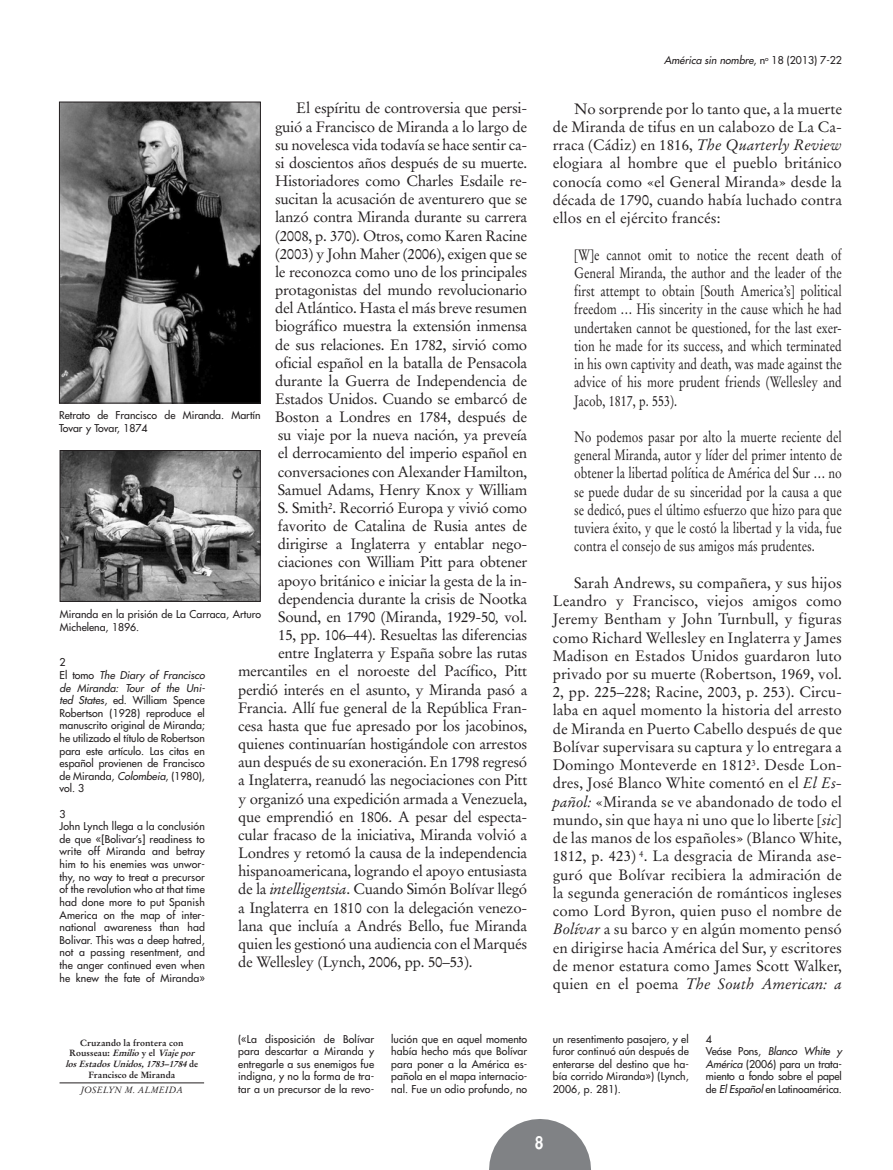
<style>
.page{position:relative;width:893px;height:1170px;background:#fff}
.page>*{position:absolute;margin:0;border:0;box-sizing:border-box;transform-origin:0 0}
.t1{font:700 condensed 18px "Helvetica";color:#fff}
.TEXTO{font:15px/18.1px "Stempel Garamond";letter-spacing:-.02em;color:#231f20;text-align:justify}
.CITAS{font:15px/18.1px "Stempel Garamond";color:#231f20;text-align:justify;scale:.8 1}
.NOTAS{font:10.5px/12.6px "Futura";letter-spacing:.01em;color:#231f20;text-align:justify}
.PIE_DE_FOTO{font:10.5px/12.8px "Futura";color:#231f20}
.NOTAS-2{font:italic 10.5px "Futura";color:#231f20}
.CABECERA_TITULO{font:700 9px/10.9px "Stempel Garamond";color:#231f20;text-align:center}
.CABECERA_AUTOR{font:italic 9px "Stempel Garamond";color:#231f20}
.s1{font-style:italic}
.s2{font-style:normal}
</style>
<div class="page">
<svg style="left:489px;top:1119px;width:102px;height:50px"></svg>
<hr style="left:60px;top:1082px;width:144px;height:1px;background:#231f20">
<img style="left:61px;top:104px;width:198px;height:297px">
<div style="left:59px;top:102px;width:202px;height:301px;border:1px solid #231f20"></div>
<img style="left:62px;top:452px;width:197px;height:148px">
<div style="left:60px;top:450px;width:201px;height:152px;border:1px solid #231f20"></div>
<p class="TEXTO" style="left:296px;top:99px;width:232px">El espíritu de controversia que persi-</p>
<p class="TEXTO" style="left:275px;top:117px;width:254px">guió a Francisco de Miranda a lo largo de</p>
<p class="TEXTO" style="left:275px;top:136px;width:254px">su novelesca vida todavía se hace sentir ca-</p>
<p class="TEXTO" style="left:275px;top:154px;width:254px">si doscientos años después de su muerte.</p>
<p class="TEXTO" style="left:275px;top:172px;width:254px">Historiadores como Charles Esdaile re-</p>
<p class="TEXTO" style="left:275px;top:190px;width:254px">sucitan la acusación de aventurero que se</p>
<p class="TEXTO" style="left:275px;top:208px;width:254px">lanzó contra Miranda durante su carrera</p>
<p class="TEXTO" style="left:275px;top:226px;width:254px">(2008, p. 370). Otros, como Karen Racine</p>
<p class="TEXTO" style="left:275px;top:244px;width:254px">(2003) y John Maher (2006), exigen que se</p>
<p class="TEXTO" style="left:275px;top:263px;width:254px">le reconozca como uno de los principales</p>
<p class="TEXTO" style="left:275px;top:281px;width:254px">protagonistas del mundo revolucionario</p>
<p class="TEXTO" style="left:275px;top:299px;width:253px">del Atlántico. Hasta el más breve resumen</p>
<p class="TEXTO" style="left:275px;top:317px;width:254px">biográfico muestra la extensión inmensa</p>
<p class="TEXTO" style="left:275px;top:335px;width:254px">de sus relaciones. En 1782, sirvió como</p>
<p class="TEXTO" style="left:275px;top:353px;width:254px">oficial español en la batalla de Pensacola</p>
<p class="TEXTO" style="left:275px;top:371px;width:254px">durante la Guerra de Independencia de</p>
<p class="TEXTO" style="left:275px;top:390px;width:254px">Estados Unidos. Cuando se embarcó de</p>
<p class="TEXTO" style="left:275px;top:408px;width:254px">Boston a Londres en 1784, después de</p>
<p class="TEXTO" style="left:278px;top:426px;width:251px">su viaje por la nueva nación, ya preveía</p>
<p class="TEXTO" style="left:278px;top:444px;width:251px">el derrocamiento del imperio español en</p>
<p class="TEXTO" style="left:278px;top:462px;width:251px">conversaciones con Alexander Hamilton,</p>
<p class="TEXTO" style="left:278px;top:480px;width:251px">Samuel Adams, Henry Knox y William</p>
<p class="TEXTO" style="left:278px;top:499px;width:251px">S. Smith<sup>2</sup>. Recorrió Europa y vivió como</p>
<p class="TEXTO" style="left:278px;top:517px;width:251px">favorito de Catalina de Rusia antes de</p>
<p class="TEXTO" style="left:278px;top:535px;width:251px">dirigirse a Inglaterra y entablar nego-</p>
<p class="TEXTO" style="left:278px;top:553px;width:251px">ciaciones con William Pitt para obtener</p>
<p class="TEXTO" style="left:278px;top:571px;width:251px">apoyo británico e iniciar la gesta de la in-</p>
<p class="TEXTO" style="left:278px;top:589px;width:250px">dependencia durante la crisis de Nootka</p>
<p class="TEXTO" style="left:278px;top:607px;width:251px">Sound, en 1790 (Miranda, 1929-50<span class="s1">,</span> vol.</p>
<p class="TEXTO" style="left:278px;top:626px;width:250px">15, pp. 106–44). Resueltas las diferencias</p>
<p class="TEXTO" style="left:278px;top:644px;width:251px">entre Inglaterra y España sobre las rutas</p>
<p class="TEXTO" style="left:238px;top:662px;width:291px">mercantiles en el noroeste del Pacífico, Pitt</p>
<p class="TEXTO" style="left:238px;top:680px;width:291px">perdió interés en el asunto, y Miranda pasó a</p>
<p class="TEXTO" style="left:238px;top:698px;width:291px">Francia. Allí fue general de la República Fran-</p>
<p class="TEXTO" style="left:238px;top:716px;width:291px">cesa hasta que fue apresado por los jacobinos,</p>
<p class="TEXTO" style="left:238px;top:734px;width:291px">quienes continuarían hostigándole con arrestos</p>
<p class="TEXTO" style="left:238px;top:753px;width:291px">aun después de su exoneración. En 1798 regresó</p>
<p class="TEXTO" style="left:238px;top:771px;width:291px">a Inglaterra, reanudó las negociaciones con Pitt</p>
<p class="TEXTO" style="left:238px;top:789px;width:291px">y organizó una expedición armada a Venezuela,</p>
<p class="TEXTO" style="left:238px;top:807px;width:291px">que emprendió en 1806. A pesar del especta-</p>
<p class="TEXTO" style="left:238px;top:825px;width:291px">cular fracaso de la iniciativa, Miranda volvió a</p>
<p class="TEXTO" style="left:238px;top:843px;width:291px">Londres y retomó la causa de la independencia</p>
<p class="TEXTO" style="left:238px;top:862px;width:291px">hispanoamericana, logrando el apoyo entusiasta</p>
<p class="TEXTO" style="left:238px;top:880px;width:291px">de la <span class="s1">intelligentsia</span>. Cuando Simón Bolívar llegó</p>
<p class="TEXTO" style="left:238px;top:898px;width:291px">a Inglaterra en 1810 con la delegación venezo-</p>
<p class="TEXTO" style="left:238px;top:916px;width:291px">lana que incluía a Andrés Bello, fue Miranda</p>
<p class="TEXTO" style="left:238px;top:934px;width:291px">quien les gestionó una audiencia con el Marqués</p>
<p class="TEXTO" style="left:238px;top:952px;width:236px">de Wellesley (Lynch, 2006, pp. 50–53).</p>
<p class="PIE_DE_FOTO" style="left:59px;top:409px;width:203px">Retrato de Francisco de Miranda. Martín<br>Tovar y Tovar, 1874</p>
<p class="PIE_DE_FOTO" style="left:60px;top:608px;width:203px">Miranda en la prisión de La Carraca, Arturo<br>Michelena, 1896.</p>
<p class="NOTAS" style="left:60px;top:656px;width:8px">2</p>
<p class="NOTAS" style="left:60px;top:668px;width:147px">El tomo <span class="s1">The Diary of Francisco de Miranda: Tour of the Uni&shy;ted States</span>, ed. William Spence Robertson (1928) reproduce el manuscrito original de Miranda; he utilizado el título de Robertson para este artículo. Las citas en español provienen de Francisco de Miranda, <span class="s1">Colombeia</span>, (1980), vol. 3</p>
<p class="NOTAS" style="left:60px;top:807px;width:8px">3</p>
<p class="NOTAS" style="left:60px;top:820px;width:147px">John Lynch llega a la conclusión de que «[Bolivar’s] readiness to write off Miranda and betray him to his enemies was unwor&shy;thy, no way to treat a precursor of the revolution who at that time had done more to put Spanish America on the map of inter&shy;national awareness than had Bolivar. This was a deep hatred, not a passing resentment, and the anger continued even when he knew the fate of Miranda»</p>
<p class="NOTAS-2" style="left:664px;top:53px;width:179px">América sin nombre<span class="s2">, n</span><sup>o</sup> <span class="s2">18 (2013) 7-22</span></p>
<p class="TEXTO" style="left:553px;top:100px;width:291px;text-indent:21px">No sorprende por lo tanto que, a la muerte de Miranda de tifus en un calabozo de La Ca&shy;rraca (Cádiz) en 1816, <span class="s1">The Quarterly Review </span>elogiara al hombre que el pueblo británico conocía como «el General Miranda» desde la década de 1790, cuando había luchado contra ellos en el ejército francés:</p>
<p class="CITAS" style="left:574px;top:245px;width:336px">[W]e cannot omit to notice the recent death of General Miranda, the author and the leader of the first attempt to obtain [South America’s] political freedom … His sincerity in the cause which he had undertaken cannot be questioned, for the last exer&shy;tion he made for its success, and which terminated in his own captivity and death, was made against the advice of his more prudent friends (Wellesley and Jacob, 1817, p. 553).</p>
<p class="CITAS" style="left:574px;top:428px;width:336px">No podemos pasar por alto la muerte reciente del general Miranda, autor y líder del primer intento de obtener la libertad política de América del Sur … no se puede dudar de su sinceridad por la causa a que se dedicó, pues el último esfuerzo que hizo para que tuviera éxito, y que le costó la libertad y la vida, fue contra el consejo de sus amigos más prudentes.</p>
<p class="TEXTO" style="left:553px;top:573px;width:291px;text-indent:21px">Sarah Andrews, su compañera, y sus hijos Leandro y Francisco, viejos amigos como Jeremy Bentham y John Turnbull, y figuras como Richard Wellesley en Inglaterra y James Madison en Estados Unidos guardaron luto privado por su muerte (Robertson, 1969, vol.<br>2, pp. 225–228; Racine, 2003, p. 253). Circu&shy;laba en aquel momento la historia del arresto de Miranda en Puerto Cabello después de que Bolívar supervisara su captura y lo entregara a Domingo Monteverde en 1812<sup>3</sup>. Desde Lon&shy;dres, José Blanco White comentó en el <span class="s1">El Es&shy;pañol:</span> «Miranda se ve abandonado de todo el mundo, sin que haya ni uno que lo liberte [<span class="s1">sic</span>] de las manos de los españoles» (Blanco White, 1812, p. 423) <sup>4</sup>. La desgracia de Miranda ase&shy;guró que Bolívar recibiera la admiración de la segunda generación de románticos ingleses como Lord Byron, quien puso el nombre de <span class="s1">Bolívar</span> a su barco y en algún momento pensó en dirigirse hacia América del Sur, y escritores de menor estatura como James Scott Walker, quien en el poema <span class="s1">The South American: a</span></p>
<p class="CABECERA_TITULO" style="left:65px;top:1036px;width:134px">Cruzando la frontera con<br>R o u s s e a u : <span class="s1">Emilio</span>y e l <span class="s1">Viajepor losEstadosUnidos,1783–1784</span>d e<br>Francisco de Miranda</p>
<p class="CABECERA_AUTOR" style="left:81px;top:1084px;width:104px">JOSELYN M. ALMEIDA</p>
<p class="NOTAS" style="left:238px;top:1032px;width:138px">(«La disposición de Bolívar para descartar a Miranda y entregarle a sus enemigos fue indigna, y no la forma de tra&shy;tar a un precursor de la revo-</p>
<p class="NOTAS" style="left:391px;top:1032px;width:138px">lución que en aquel momento había hecho más que Bolívar para poner a la América es&shy;pañola en el mapa internacio&shy;nal. Fue un odio profundo, no</p>
<p class="NOTAS" style="left:553px;top:1032px;width:138px">un resentimento pasajero, y el furor continuó aún después de enterarse del destino que ha&shy;bía corrido Miranda») (Lynch, 2006, p. 281).</p>
<p class="NOTAS" style="left:706px;top:1032px;width:8px">4</p>
<p class="NOTAS" style="left:706px;top:1044px;width:138px">Veáse Pons, <span class="s1">Blanco White y América</span> (2006) para un trata&shy;miento a fondo sobre el papel de <span class="s1">El Español</span> en Latinoamérica.</p>
<p class="t1" style="left:535px;top:1132px;width:10px">8</p>
</div>
